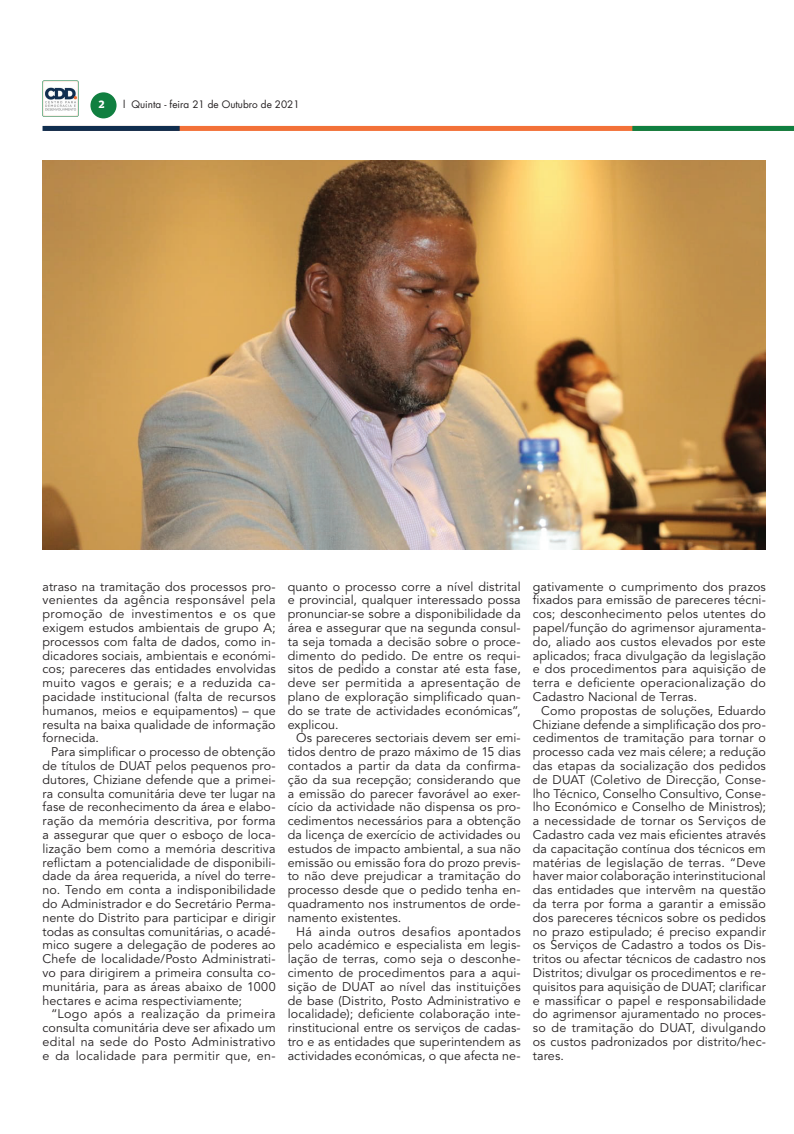
<style>
.page{position:relative;width:794px;height:1134px;background:#fff}
.page>*{position:absolute;margin:0;border:0;box-sizing:border-box;transform-origin:0 0}
.t1{font:12.5px/13.8px "Avenir LT Std";letter-spacing:.01em;color:#231f20;text-align:justify}
.t2{font:10px "Futura LT";color:#231f20}
.t3{font:700 10px "Popular";color:#fff}
</style>
<div class="page">
<div style="left:45px;top:126px;width:749px;height:5px;background:#f37138"></div>
<div style="left:632px;top:126px;width:162px;height:5px;background:#107f40"></div>
<div style="left:43px;top:126px;width:137px;height:5px;background:#102e4f"></div>
<div style="left:90px;top:92px;width:27px;height:26px;background:#107f40;border-radius:50%"></div>
<img style="left:43px;top:81px;width:35px;height:35px">
<img style="left:43px;top:161px;width:723px;height:389px">
<p class="t3" style="left:99px;top:98px;width:7px">2</p>
<p class="t2" style="left:123px;top:98px;width:178px">l Quinta - feira 21 de Outubro de 2021</p>
<p class="t1" style="left:43px;top:580px;width:235px">atraso na tramitação dos processos pro&shy;venientes da agência responsável pela promoção de investimentos e os que exigem estudos ambientais de grupo A; processos com falta de dados, como in&shy;dicadores sociais, ambientais e económi&shy;cos; pareceres das entidades envolvidas muito vagos e gerais; e a reduzida ca&shy;pacidade institucional (falta de recursos humanos, meios e equipamentos) – que resulta na baixa qualidade de informação fornecida.</p>
<p class="t1" style="left:43px;top:745px;width:235px;text-indent:8px">Para simplificar o processo de obtenção de títulos de DUAT pelos pequenos pro&shy;dutores, Chiziane defende que a primei&shy;ra consulta comunitária deve ter lugar na fase de reconhecimento da área e elabo&shy;ração da memória descritiva, por forma a assegurar que quer o esboço de loca&shy;lização bem como a memória descritiva reflictam a potencialidade de disponibili&shy;dade da área requerida, a nível do terre&shy;no. Tendo em conta a indisponibilidade do Administrador e do Secretário Perma&shy;nente do Distrito para participar e dirigir todas as consultas comunitárias, o acadé&shy;mico sugere a delegação de poderes ao Chefe de localidade/Posto Administrati&shy;vo para dirigirem a primeira consulta co&shy;munitária, para as áreas abaixo de 1000 hectares e acima respectiviamente;</p>
<p class="t1" style="left:43px;top:1008px;width:235px;text-indent:8px">“Logo após a realização da primeira consulta comunitária deve ser afixado um edital na sede do Posto Administrativo e da localidade para permitir que, en-</p>
<p class="t1" style="left:288px;top:580px;width:235px">quanto o processo corre a nível distrital e provincial, qualquer interessado possa pronunciar-se sobre a disponibilidade da área e assegurar que na segunda consul&shy;ta seja tomada a decisão sobre o proce&shy;dimento do pedido. De entre os requi&shy;sitos de pedido a constar até esta fase, deve ser permitida a apresentação de plano de exploração simplificado quan&shy;do se trate de actividades económicas”, explicou.</p>
<p class="t1" style="left:288px;top:732px;width:235px;text-indent:8px">Os pareceres sectoriais devem ser emi&shy;tidos dentro de prazo máximo de 15 dias contados a partir da data da confirma&shy;ção da sua recepção; considerando que a emissão do parecer favorável ao exer&shy;cício da actividade não dispensa os pro&shy;cedimentos necessários para a obtenção da licença de exercício de actividades ou estudos de impacto ambiental, a sua não emissão ou emissão fora do prozo previs&shy;to não deve prejudicar a tramitação do processo desde que o pedido tenha en&shy;quadramento nos instrumentos de orde&shy;namento existentes.</p>
<p class="t1" style="left:288px;top:925px;width:235px;text-indent:8px">Há ainda outros desafios apontados pelo académico e especialista em legis&shy;lação de terras, como seja o desconhe&shy;cimento de procedimentos para a aqui&shy;sição de DUAT ao nível das instituições de base (Distrito, Posto Administrativo e localidade); deficiente colaboração inte&shy;rinstitucional entre os serviços de cadas&shy;tro e as entidades que superintendem as actividades económicas, o que afecta ne-</p>
<p class="t1" style="left:533px;top:580px;width:235px">gativamente o cumprimento dos prazos fixados para emissão de pareceres técni&shy;cos; desconhecimento pelos utentes do papel/função do agrimensor ajuramenta&shy;do, aliado aos custos elevados por este aplicados; fraca divulgação da legislação e dos procedimentos para aquisição de terra e deficiente operacionalização do Cadastro Nacional de Terras.</p>
<p class="t1" style="left:533px;top:704px;width:235px;text-indent:8px">Como propostas de soluções, Eduardo Chiziane defende a simplificação dos pro&shy;cedimentos de tramitação para tornar o processo cada vez mais célere; a redução das etapas da socialização dos pedidos de DUAT (Coletivo de Direcção, Conse&shy;lho Técnico, Conselho Consultivo, Conse&shy;lho Económico e Conselho de Ministros); a necessidade de tornar os Serviços de Cadastro cada vez mais eficientes através da capacitação contínua dos técnicos em matérias de legislação de terras. “Deve haver maior colaboração interinstitucional das entidades que intervêm na questão da terra por forma a garantir a emissão dos pareceres técnicos sobre os pedidos no prazo estipulado; é preciso expandir os Serviços de Cadastro a todos os Dis&shy;tritos ou afectar técnicos de cadastro nos Distritos; divulgar os procedimentos e re&shy;quisitos para aquisição de DUAT; clarificar e massificar o papel e responsabilidade do agrimensor ajuramentado no proces&shy;so de tramitação do DUAT, divulgando os custos padronizados por distrito/hec&shy;tares.</p>
</div>
